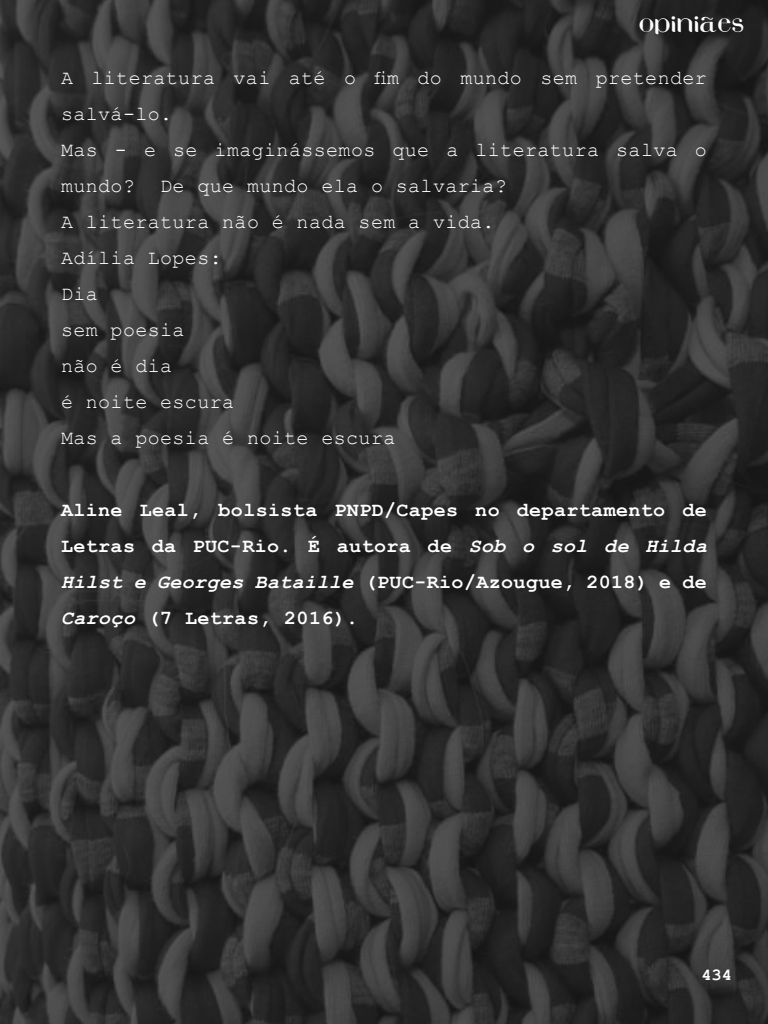
<style>
.page{position:relative;width:768px;height:1024px;background:#fff}
.page>*{position:absolute;margin:0;border:0;box-sizing:border-box;transform-origin:0 0}
.t1{font:21px "opiniaes";letter-spacing:.03em;color:#fff}
.mosaico_corpo{font:20px/36px "Courier New";letter-spacing:.02em;color:#fff}
.mosaico_corpo-2{font:700 20px/36px "Courier New";letter-spacing:.02em;color:#fff;text-align:justify}
.t2{font:700 17px "Courier New";color:#fff}
.s1{font-style:italic}
</style>
<div class="page">
<img style="left:0;top:0;width:768px;height:1024px">
<p class="t1" style="left:639px;top:16px;width:106px">OPINIÃES</p>
<p class="mosaico_corpo" style="left:61px;top:59px;width:647px">A literatura vai até o fim do mundo sem pretender salvá-lo.</p>
<p class="mosaico_corpo" style="left:61px;top:131px;width:647px">Mas - e se imaginássemos que a literatura salva o mundo?</p>
<p class="mosaico_corpo" style="left:160px;top:167px;width:348px">De que mundo ela o salvaria?</p>
<p class="mosaico_corpo" style="left:61px;top:203px;width:435px">A literatura não é nada sem a vida.</p>
<p class="mosaico_corpo" style="left:61px;top:239px;width:162px">Adília Lopes:</p>
<p class="mosaico_corpo" style="left:61px;top:275px;width:38px">Dia</p>
<p class="mosaico_corpo" style="left:61px;top:311px;width:125px">sem poesia</p>
<p class="mosaico_corpo" style="left:61px;top:347px;width:113px">não é dia</p>
<p class="mosaico_corpo" style="left:61px;top:383px;width:175px">é noite escura</p>
<p class="mosaico_corpo" style="left:61px;top:419px;width:336px">Mas a poesia é noite escura</p>
<p class="mosaico_corpo-2" style="left:61px;top:491px;width:648px">Aline Leal, bolsista PNPD/Capes no departamento de Letras da PUC-Rio. É autora de <span class="s1">Sob o sol de Hilda Hilst e Georges Bataille</span> (PUC-Rio/Azougue, 2018) e de <span class="s1">Caroço</span> (7 Letras, 2016).</p>
<p class="t2" style="left:701px;top:964px;width:32px">434</p>
</div>
